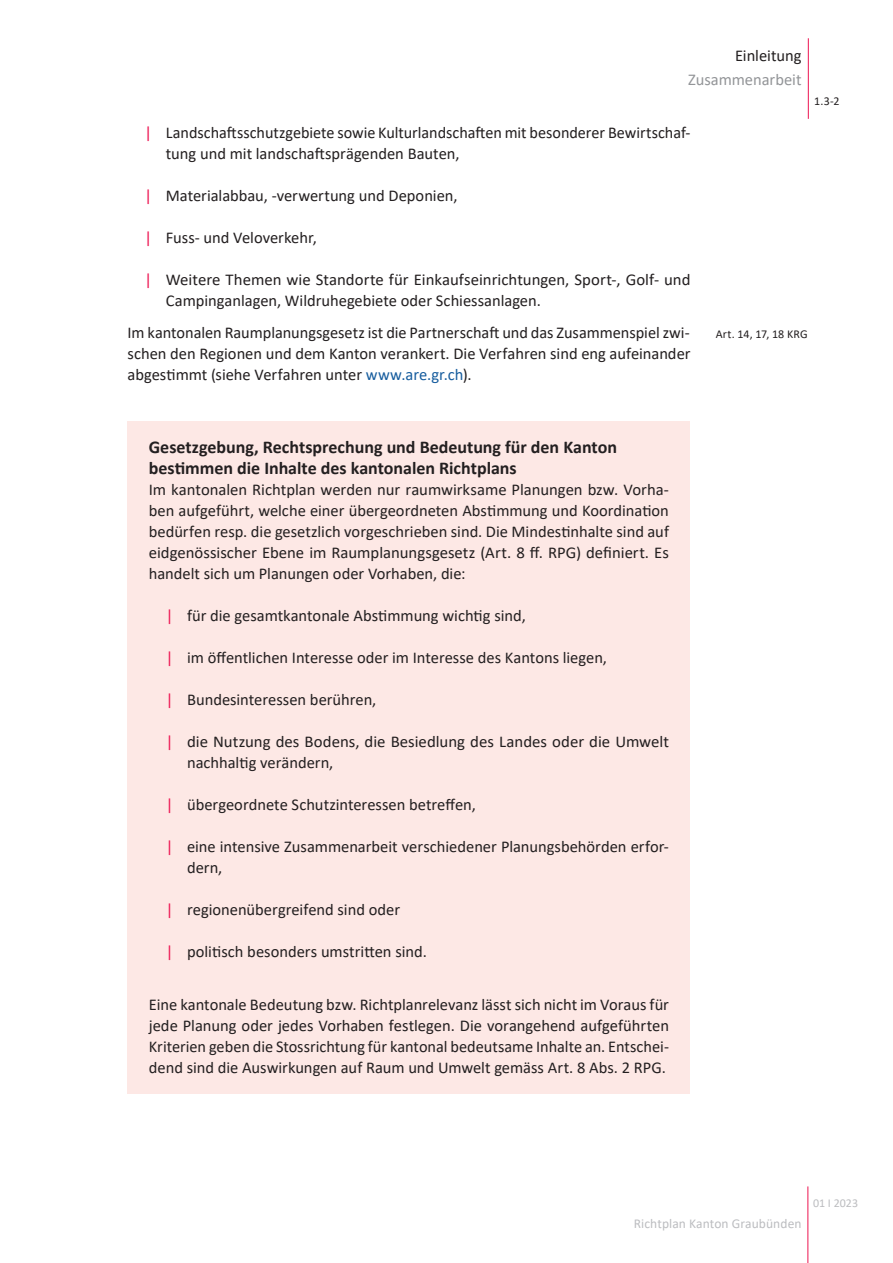
<style>
.page{position:relative;width:893px;height:1263px;background:#fff}
.page>*{position:absolute;margin:0;border:0;box-sizing:border-box;transform-origin:0 0}
.Titel_5_12pt{font:700 18px/21px "Calibri";color:#231f20}
.Fliesstext_Blocksatz{font:16.5px/21px "Calibri";letter-spacing:-.005em;color:#231f20}
.t1{font:16.5px "Calibri";letter-spacing:-.005em;color:#939598}
.t2{font:13.5px "Calibri";letter-spacing:.005em;color:#bcbdc0}
.Marginalien{font:12px "Calibri";letter-spacing:.01em;color:#231f20}
.t3{font:12px "Calibri";letter-spacing:.005em;color:#bcbdc0}
.s1{color:#ed1451}
.s2{color:#175d9e}
</style>
<div class="page">
<hr style="left:807px;top:1186px;width:1px;height:77px;background:#ed1451">
<hr style="left:808px;top:38px;width:1px;height:81px;background:#ed1451">
<div style="left:128px;top:422px;width:562px;height:672px;background:#fde8e5"></div>
<p class="Fliesstext_Blocksatz" style="left:735px;top:45px;width:68px">Einleitung</p>
<p class="t1" style="left:688px;top:68px;width:115px">Zusammenarbeit</p>
<p class="Fliesstext_Blocksatz" style="left:166px;top:122px;width:526px;text-indent:-21px"><span class="s1">|</span> Landschaftsschutzgebiete sowie Kulturlandschaften mit besonderer Bewirtschaf&shy;tung und mit landschaftsprägenden Bauten,</p>
<p class="Fliesstext_Blocksatz" style="left:145px;top:185px;width:314px"><span class="s1">|</span> Materialabbau, -verwertung und Deponien,</p>
<p class="Fliesstext_Blocksatz" style="left:145px;top:227px;width:174px"><span class="s1">|</span> Fuss- und Veloverkehr,</p>
<p class="Fliesstext_Blocksatz" style="left:166px;top:269px;width:526px;text-indent:-21px"><span class="s1">|</span> Weitere Themen wie Standorte für Einkaufseinrichtungen, Sport-, Golf- und<br>Campinganlagen, Wildruhegebiete oder Schiessanlagen.</p>
<p class="Fliesstext_Blocksatz" style="left:128px;top:321px;width:564px;text-align:justify">Im kantonalen Raumplanungsgesetz ist die Partnerschaft und das Zusammenspiel zwi&shy;schen den Regionen und dem Kanton verankert. Die Verfahren sind eng aufeinander abgestimmt (siehe Verfahren unter <span class="s2">www.are.gr.ch</span>).</p>
<p class="Marginalien" style="left:716px;top:325px;width:93px">Art. 14, 17, 18 KRG</p>
<p class="Marginalien" style="left:814px;top:93px;width:27px">1.3-2</p>
<p class="Titel_5_12pt" style="left:149px;top:436px;width:470px">Gesetzgebung, Rechtsprechung und Bedeutung für den Kanton bestimmen die Inhalte des kantonalen Richtplans</p>
<p class="Fliesstext_Blocksatz" style="left:149px;top:479px;width:522px;text-align:justify">Im kantonalen Richtplan werden nur raumwirksame Planungen bzw. Vorha&shy;ben aufgeführt, welche einer übergeordneten Abstimmung und Koordination bedürfen resp. die gesetzlich vorgeschrieben sind. Die Mindestinhalte sind auf eidgenössischer Ebene im Raumplanungsgesetz (Art. 8 ff. RPG) definiert. Es handelt sich um Planungen oder Vorhaben, die:</p>
<p class="Fliesstext_Blocksatz" style="left:166px;top:605px;width:361px"><span class="s1">|</span> für die gesamtkantonale Abstimmung wichtig sind,</p>
<p class="Fliesstext_Blocksatz" style="left:166px;top:647px;width:443px"><span class="s1">|</span> im öffentlichen Interesse oder im Interesse des Kantons liegen,</p>
<p class="Fliesstext_Blocksatz" style="left:166px;top:689px;width:212px"><span class="s1">|</span> Bundesinteressen berühren,</p>
<p class="Fliesstext_Blocksatz" style="left:187px;top:731px;width:483px;text-indent:-21px"><span class="s1">|</span> die Nutzung des Bodens, die Besiedlung des Landes oder die Umwelt nachhaltig verändern,</p>
<p class="Fliesstext_Blocksatz" style="left:166px;top:794px;width:312px"><span class="s1">|</span> übergeordnete Schutzinteressen betreffen,</p>
<p class="Fliesstext_Blocksatz" style="left:187px;top:836px;width:483px;text-indent:-21px"><span class="s1">|</span> eine intensive Zusammenarbeit verschiedener Planungsbehörden erfor&shy;dern,</p>
<p class="Fliesstext_Blocksatz" style="left:166px;top:899px;width:236px"><span class="s1">|</span> regionenübergreifend sind oder</p>
<p class="Fliesstext_Blocksatz" style="left:166px;top:941px;width:263px"><span class="s1">|</span> politisch besonders umstritten sind.</p>
<p class="Fliesstext_Blocksatz" style="left:149px;top:993px;width:522px;text-align:justify">Eine kantonale Bedeutung bzw. Richtplanrelevanz lässt sich nicht im Voraus für jede Planung oder jedes Vorhaben festlegen. Die vorangehend aufgeführten Kriterien geben die Stossrichtung für kantonal bedeutsame Inhalte an. Entschei&shy;dend sind die Auswirkungen auf Raum und Umwelt gemäss Art. 8 Abs. 2 RPG.</p>
<p class="t2" style="left:634px;top:1214px;width:169px">Richtplan Kanton Graubünden</p>
<p class="t3" style="left:813px;top:1194px;width:47px">01 I 2023</p>
</div>
